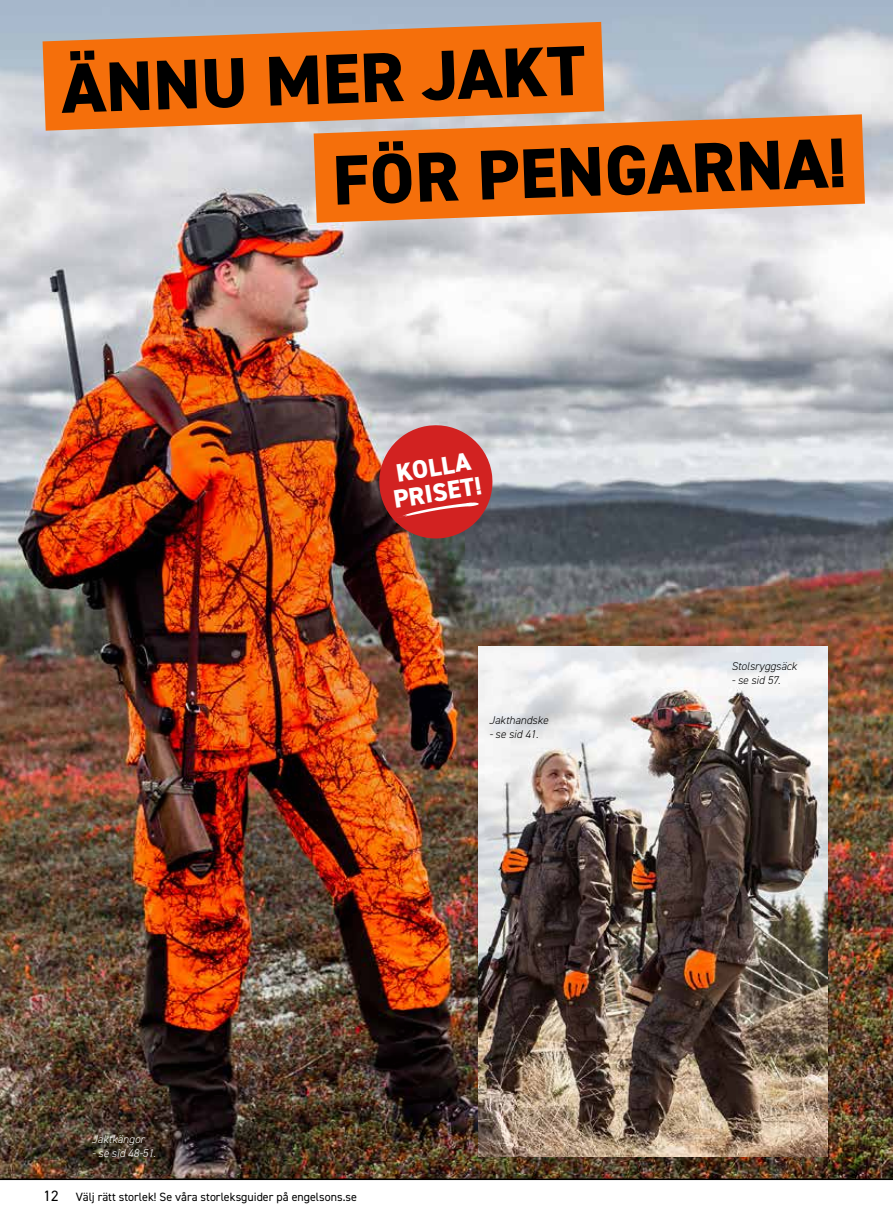
<style>
.page{position:relative;width:893px;height:1221px;background:#fff}
.page>*{position:absolute;margin:0;border:0;box-sizing:border-box;transform-origin:0 0}
.t1{font:800 70.5px/101.2px "DIN2014";color:#000}
.t2{font:800 25.5px/25.5px "DIN2014";color:#fff}
.t3{font:12px "DIN2014";color:#000}
.t4{font:italic 300 11.25px "DIN2014";color:#000}
.t5{font:italic 300 11.25px "DIN2014";color:#fff}
.s1{font-size:15px}
</style>
<div class="page">
<img style="left:0;top:0;width:893px;height:1178px">
<div style="left:469px;top:637px;width:367px;height:529px;background:#000;opacity:.25"></div>
<img style="left:478px;top:646px;width:349px;height:510px">
<svg style="left:43px;top:22px;width:561px;height:109px;background:#ec7923"></svg>
<svg style="left:314px;top:114px;width:551px;height:109px;background:#ef802e"></svg>
<hr style="left:0;top:1178px;width:893px;height:1px;background:#000">
<svg style="left:375px;top:421px;width:122px;height:121px;background:#bc4444"></svg>
<h1 class="t1" style="left:327px;top:29px;width:516px;text-indent:-268px;rotate:-2deg">ÄNNU MER JAKT<br>FÖR PENGARNA!</h1>
<h2 class="t2" style="left:388px;top:461px;width:90px;rotate:-9deg">KOLLA<br>PRISET!</h2>
<p class="t4" style="left:489px;top:713px;width:61px">Jakthandske</p>
<p class="t4" style="left:489px;top:727px;width:51px">- se sid 41.</p>
<p class="t5" style="left:92px;top:1131px;width:54px">Jaktkängor</p>
<p class="t5" style="left:92px;top:1145px;width:65px">- se sid 48-51.</p>
<p class="t3" style="left:44px;top:1188px;width:315px"><span class="s1">12</span> Välj rätt storlek! Se våra storleksguider på engelsons.se</p>
<p class="t4" style="left:731px;top:659px;width:67px">Stolsryggsäck</p>
<p class="t4" style="left:731px;top:673px;width:51px">- se sid 57.</p>
</div>
